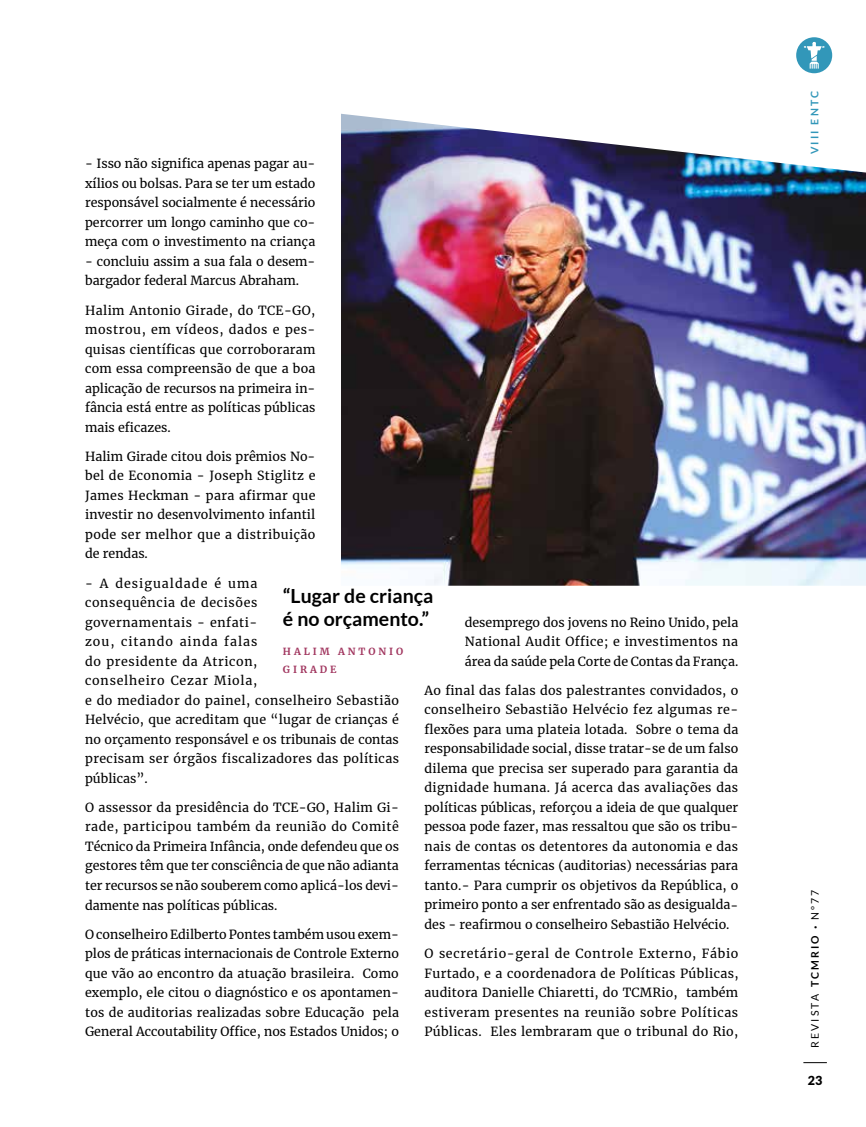
<style>
.page{position:relative;width:866px;height:1127px;background:#fff}
.page>*{position:absolute;margin:0;border:0;box-sizing:border-box;transform-origin:0 0}
.t1{font:700 19.5px/23.4px "Lato";color:#000}
.t2{font:12.45px/19.5px "Merriweather";letter-spacing:.005em;color:#000;text-align:justify}
.t3{font:12.45px/19.5px "Merriweather";letter-spacing:.035em;color:#000}
.t4{font:900 12.45px "Lato";color:#000}
.t5{font:10.5px "Lato";letter-spacing:.2em;color:#000}
.t6{font:700 10.5px "Lato";letter-spacing:.2em;color:#3297b9}
.t7{font:700 9.75px/18px "Merriweather";letter-spacing:.3em;color:#a1365f}
.s1{font-weight:700}
.s2{font-size:6px}
</style>
<div class="page">
<svg style="left:803px;top:1062px;width:23px;height:1px"></svg>
<div style="left:796px;top:37px;width:36px;height:36px;background:#3297b9;border-radius:50%"></div>
<svg style="left:804px;top:42px;width:20px;height:27px"></svg>
<img style="left:341px;top:114px;width:524px;height:472px">
<p class="t2" style="left:85px;top:154px;width:232px">- Isso não significa apenas pagar au&shy;xílios ou bolsas. Para se ter um estado responsável socialmente é necessário percorrer um longo caminho que co&shy;meça com o investimento na criança</p>
<p class="t2" style="left:85px;top:251px;width:232px">- concluiu assim a sua fala o desem&shy;bargador federal Marcus Abraham.</p>
<p class="t2" style="left:85px;top:300px;width:232px">Halim Antonio Girade, do TCE-GO, mostrou, em vídeos, dados e pes&shy;quisas científicas que corroboraram com essa compreensão de que a boa aplicação de recursos na primeira in&shy;fância está entre as políticas públicas mais eficazes.</p>
<p class="t2" style="left:85px;top:446px;width:232px">Halim Girade citou dois prêmios No&shy;bel de Economia - Joseph Stiglitz e James Heckman - para afirmar que investir no desenvolvimento infantil pode ser melhor que a distribuição de rendas.</p>
<p class="t3" style="left:85px;top:573px;width:315px">- A desigualdade é uma<br>consequência de decisões<br>governamentais - enfati-<br>zou, citando ainda falas<br>do presidente da Atricon,<br>conselheiro Cezar Miola,<br>e do mediador do painel, conselheiro Sebastião<br>Helvécio, que acreditam que “lugar de crianças é no orçamento responsável e os tribunais de contas precisam ser órgãos fiscalizadores das políticas públicas”.</p>
<p class="t2" style="left:85px;top:797px;width:315px">O assessor da presidência do TCE-GO, Halim Gi&shy;rade, participou também da reunião do Comitê Técnico da Primeira Infância, onde defendeu que os gestores têm que ter consciência de que não adianta ter recursos se não souberem como aplicá-los devi&shy;damente nas políticas públicas.</p>
<p class="t2" style="left:85px;top:924px;width:315px">O conselheiro Edilberto Pontes também usou exem&shy;plos de práticas internacionais de Controle Externo que vão ao encontro da atuação brasileira. Como exemplo, ele citou o diagnóstico e os apontamen&shy;tos de auditorias realizadas sobre Educação pela General Accoutability Office, nos Estados Unidos; o</p>
<h1 class="t1" style="left:283px;top:583px;width:152px">“Lugar de criança é no orçamento.”</h1>
<p class="t7" style="left:283px;top:642px;width:122px">HALIM ANTONIO<br>GIRADE</p>
<p class="t2" style="left:464px;top:612px;width:275px">desemprego dos jovens no Reino Unido, pela National Audit Office; e investimentos na área da saúde pela Corte de Contas da França.</p>
<p class="t2" style="left:424px;top:680px;width:315px">Ao final das falas dos palestrantes convidados, o conselheiro Sebastião Helvécio fez algumas re&shy;flexões para uma plateia lotada. Sobre o tema da responsabilidade social, disse tratar-se de um falso dilema que precisa ser superado para garantia da dignidade humana. Já acerca das avaliações das políticas públicas, reforçou a ideia de que qualquer pessoa pode fazer, mas ressaltou que são os tribu&shy;nais de contas os detentores da autonomia e das ferramentas técnicas (auditorias) necessárias para tanto.- Para cumprir os objetivos da República, o primeiro ponto a ser enfrentado são as desigualda&shy;des - reafirmou o conselheiro Sebastião Helvécio.</p>
<p class="t2" style="left:424px;top:943px;width:315px">O secretário-geral de Controle Externo, Fábio Furtado, e a coordenadora de Políticas Públicas, auditora Danielle Chiaretti, do TCMRio, também estiveram presentes na reunião sobre Políticas Públicas. Eles lembraram que o tribunal do Rio,</p>
<p class="t6" style="left:808px;top:154px;width:64px;rotate:-90deg">VIII ENTC</p>
<p class="t5" style="left:809px;top:1048px;width:160px;rotate:-90deg">REVISTA <span class="s1">TCMRIO</span> <span class="s2">•</span> Nº77</p>
<p class="t4" style="left:807px;top:1073px;width:16px">23</p>
</div>
